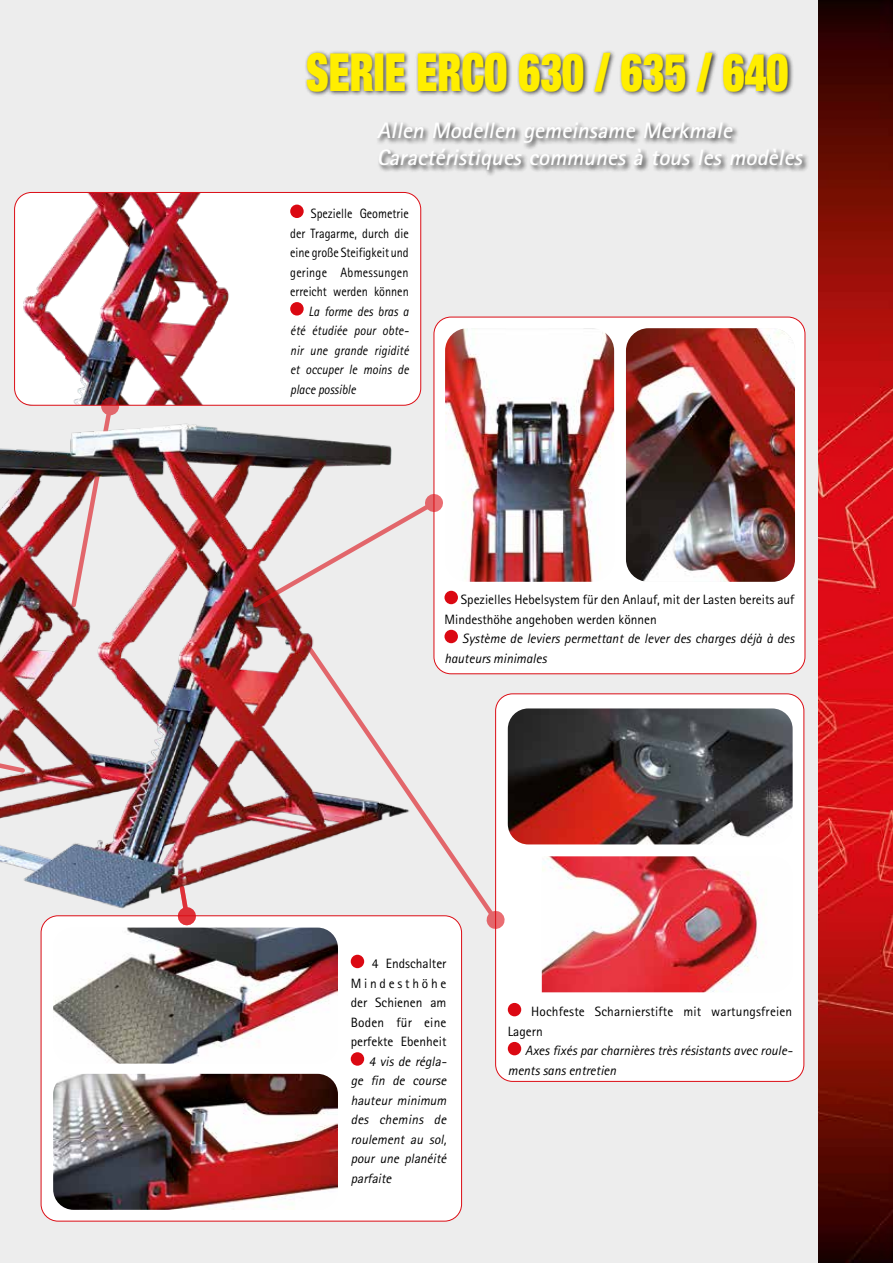
<style>
.page{position:relative;width:893px;height:1263px;background:#fff}
.page>*{position:absolute;margin:0;border:0;box-sizing:border-box;transform-origin:0 0}
.t1{font:900 condensed 52.5px "Helvetica Neue LT Std";color:#fe0;scale:.8 1}
.t2{font:italic 700 22.5px/27px "Rotis Sans Serif Std";color:#fff}
.t3{font:13.5px/19.5px "Rotis Sans Serif Std";color:#000}
.t4{font:italic 13.5px/19.5px "Rotis Sans Serif Std";color:#000}
.t5{font:13.5px/19.5px "Rotis Sans Serif Std";color:#000;text-align:justify;scale:.9 1}
.t6{font:italic 13.5px/19.5px "Rotis Sans Serif Std";color:#000;text-align:justify}
.t7{font:italic 13.5px/19.5px "Rotis Sans Serif Std";color:#000;text-align:justify;scale:.9 1}
</style>
<div class="page">
<div style="left:0;top:0;width:818px;height:1263px;background:#ededed"></div>
<div style="left:41px;top:916px;width:421px;height:305px;background:#fff;border-radius:17px"></div>
<div style="left:496px;top:694px;width:308px;height:387px;background:#fff;border-radius:17px"></div>
<div style="left:434px;top:317px;width:371px;height:357px;background:#fff;border-radius:17px"></div>
<div style="left:15px;top:192px;width:406px;height:213px;background:#fff;border-radius:17px"></div>
<img style="left:20px;top:192px;width:209px;height:213px">
<div style="left:14px;top:192px;width:407px;height:213px;border:1px solid #dc0d15;border-radius:17px"></div>
<img style="left:626px;top:328px;width:169px;height:254px">
<img style="left:53px;top:927px;width:285px;height:136px">
<img style="left:53px;top:1074px;width:285px;height:136px">
<img style="left:445px;top:328px;width:169px;height:254px">
<img style="left:542px;top:856px;width:220px;height:136px">
<img style="left:508px;top:708px;width:285px;height:136px">
<svg style="left:304px;top:672px;width:198px;height:254px"></svg>
<svg style="left:485px;top:910px;width:20px;height:20px"></svg>
<svg style="left:68px;top:401px;width:47px;height:14px"></svg>
<svg style="left:101px;top:397px;width:18px;height:18px"></svg>
<img style="left:0;top:415px;width:446px;height:497px">
<div style="left:305px;top:50px;width:489px;height:47px;background:#000;opacity:.75"></div>
<svg style="left:249px;top:493px;width:195px;height:116px"></svg>
<img style="left:819px;top:0;width:74px;height:1263px">
<svg style="left:177px;top:883px;width:20px;height:43px"></svg>
<div style="left:376px;top:121px;width:434px;height:56px;background:#000;opacity:.75"></div>
<div style="left:290px;top:205px;width:14px;height:13px;background:#db0812;border-radius:50%"></div>
<div style="left:290px;top:302px;width:14px;height:13px;background:#db0812;border-radius:50%"></div>
<div style="left:444px;top:591px;width:14px;height:13px;background:#db0812;border-radius:50%"></div>
<div style="left:444px;top:630px;width:14px;height:13px;background:#db0812;border-radius:50%"></div>
<div style="left:351px;top:955px;width:13px;height:13px;background:#db0812;border-radius:50%"></div>
<div style="left:351px;top:1052px;width:13px;height:14px;background:#db0812;border-radius:50%"></div>
<div style="left:508px;top:1003px;width:13px;height:13px;background:#db0812;border-radius:50%"></div>
<div style="left:508px;top:1042px;width:13px;height:13px;background:#db0812;border-radius:50%"></div>
<h1 class="t1" style="left:306px;top:38px;width:604px">SERIE ERCO 630 / 635 / 640</h1>
<h2 class="t2" style="left:377px;top:117px;width:432px">Allen Modellen gemeinsame Merkmale<br>Caractéristiques communes à tous les modèles</h2>
<p class="t5" style="left:290px;top:204px;width:133px;text-indent:21px">Spezielle Geometrie der Tragarme, durch die eine große Steifigkeit und geringe Abmessungen erreicht werden können</p>
<p class="t7" style="left:290px;top:301px;width:133px;text-indent:18px">La forme des bras a été étudiée pour obte&shy;nir une grande rigidité et occuper le moins de place possible</p>
<p class="t3" style="left:444px;top:590px;width:351px;text-indent:16px">Spezielles Hebelsystem für den Anlauf, mit der Lasten bereits auf<br>Mindesthöhe angehoben werden können</p>
<p class="t4" style="left:444px;top:629px;width:351px;text-indent:18px">Système de leviers permettant de lever des charges déjà à des hauteurs minimales</p>
<p class="t3" style="left:351px;top:954px;width:97px;text-align:justify;text-indent:21px">4 Endschalter Mindesthöhe der Schienen am Boden für eine perfekte Ebenheit</p>
<p class="t6" style="left:351px;top:1051px;width:100px;text-indent:18px">4 vis de régla&shy;ge fin de course hauteur minimum des chemins de roulement au sol, pour une planéité parfaite</p>
<p class="t3" style="left:508px;top:1002px;width:286px;text-indent:23px">Hochfeste Scharnierstifte mit wartungsfreien<br>Lagern</p>
<p class="t4" style="left:508px;top:1041px;width:286px;text-indent:17px">Axes fixés par charnières très résistants avec roule&shy;ments sans entretien</p>
</div>
